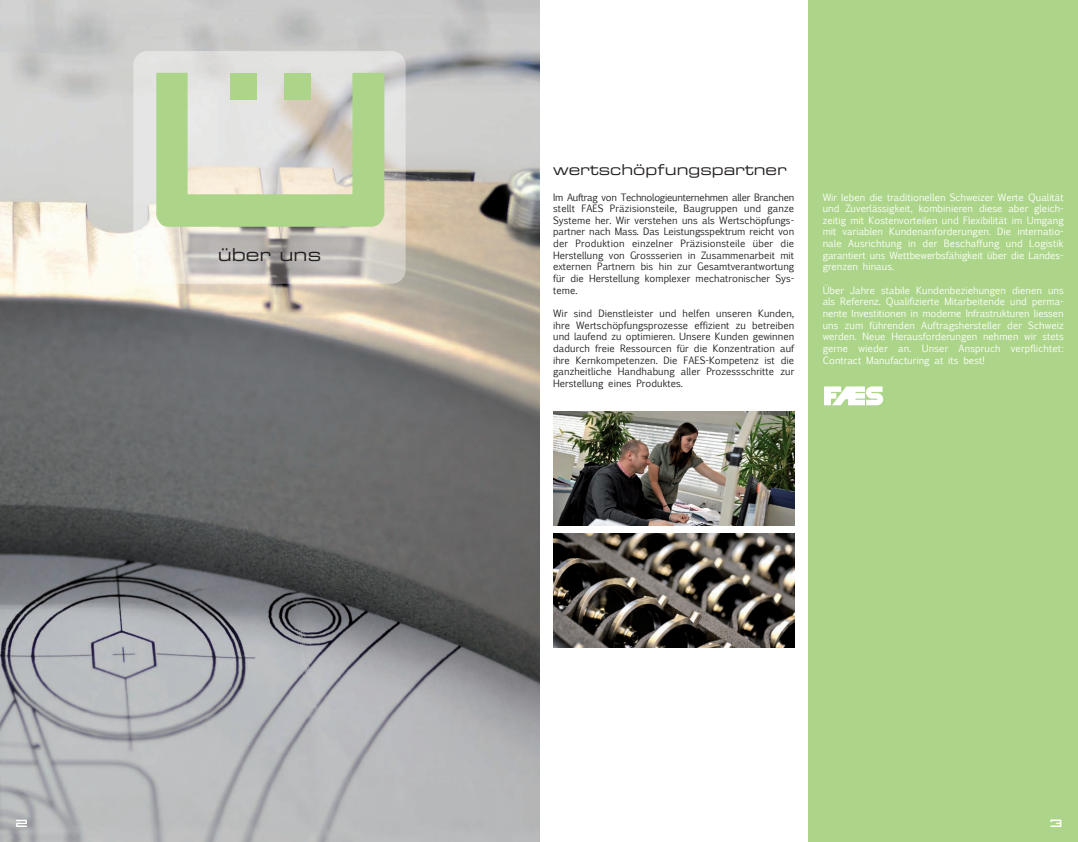
<style>
.page{position:relative;width:1078px;height:842px;background:#fff}
.page>*{position:absolute;margin:0;border:0;box-sizing:border-box;transform-origin:0 0}
.t1{font:250px "Legion";color:#acd589}
.t2{font:17.8px "Eurostile Extended Two";color:#231f20}
.t3{font:15px "Eurostile Extended Two";color:#231f20}
.t4{font:11.9px "Legion";color:#fff}
.t5{font:9.7px/11.6px "Euphemia UCAS";color:#231f20;text-align:justify}
.t6{font:9.7px/11.6px "Euphemia UCAS";color:#fff;text-align:justify}
</style>
<div class="page">
<img style="left:0;top:0;width:539px;height:842px">
<img style="left:133px;top:51px;width:272px;height:233px">
<div style="left:808px;top:0;width:269px;height:842px;background:#acd589"></div>
<img style="left:553px;top:411px;width:240px;height:114px">
<img style="left:553px;top:533px;width:241px;height:114px">
<svg style="left:824px;top:386px;width:58px;height:19px"></svg>
<div style="left:230px;top:74px;width:26px;height:26px;background:#acd589"></div>
<div style="left:284px;top:74px;width:26px;height:26px;background:#acd589"></div>
<h1 class="t1" style="left:146px;top:16px;width:248px">u</h1>
<h2 class="t2" style="left:218px;top:248px;width:105px">über uns</h2>
<h3 class="t3" style="left:553px;top:164px;width:235px">wertschöpfungspartner</h3>
<p class="t5" style="left:553px;top:191px;width:242px">Im Auftrag von Technologieunternehmen aller Branchen stellt FAES Präzisionsteile, Baugruppen und ganze Systeme her. Wir verstehen uns als Wertschöpfungs&shy;partner nach Mass. Das Leistungsspektrum reicht von der Produktion einzelner Präzisionsteile über die Herstellung von Grossserien in Zusammenarbeit mit externen Partnern bis hin zur Gesamtverantwortung für die Herstellung komplexer mechatronischer Sys&shy;teme.</p>
<p class="t5" style="left:553px;top:307px;width:242px">Wir sind Dienstleister und helfen unseren Kunden, ihre Wertschöpfungsprozesse effizient zu betreiben und laufend zu optimieren. Unsere Kunden gewinnen dadurch freie Ressourcen für die Konzentration auf ihre Kernkompetenzen. Die FAES-Kompetenz ist die ganzheitliche Handhabung aller Prozessschritte zur Herstellung eines Produktes.</p>
<p class="t6" style="left:822px;top:191px;width:242px">Wir leben die traditionellen Schweizer Werte Qualität und Zuverlässigkeit, kombinieren diese aber gleich&shy;zeitig mit Kostenvorteilen und Flexibilität im Umgang mit variablen Kundenanforderungen. Die internatio&shy;nale Ausrichtung in der Beschaffung und Logistik garantiert uns Wettbewerbsfähigkeit über die Landes&shy;grenzen hinaus.</p>
<p class="t6" style="left:822px;top:284px;width:242px">Über Jahre stabile Kundenbeziehungen dienen uns als Referenz. Qualifizierte Mitarbeitende und perma&shy;nente Investitionen in moderne Infrastrukturen liessen uns zum führenden Auftragshersteller der Schweiz werden. Neue Herausforderungen nehmen wir stets gerne wieder an. Unser Anspruch verpflichtet:<br>Contract Manufacturing at its best!</p>
<p class="t4" style="left:16px;top:817px;width:13px">2</p>
<p class="t4" style="left:1049px;top:817px;width:13px">3</p>
</div>
